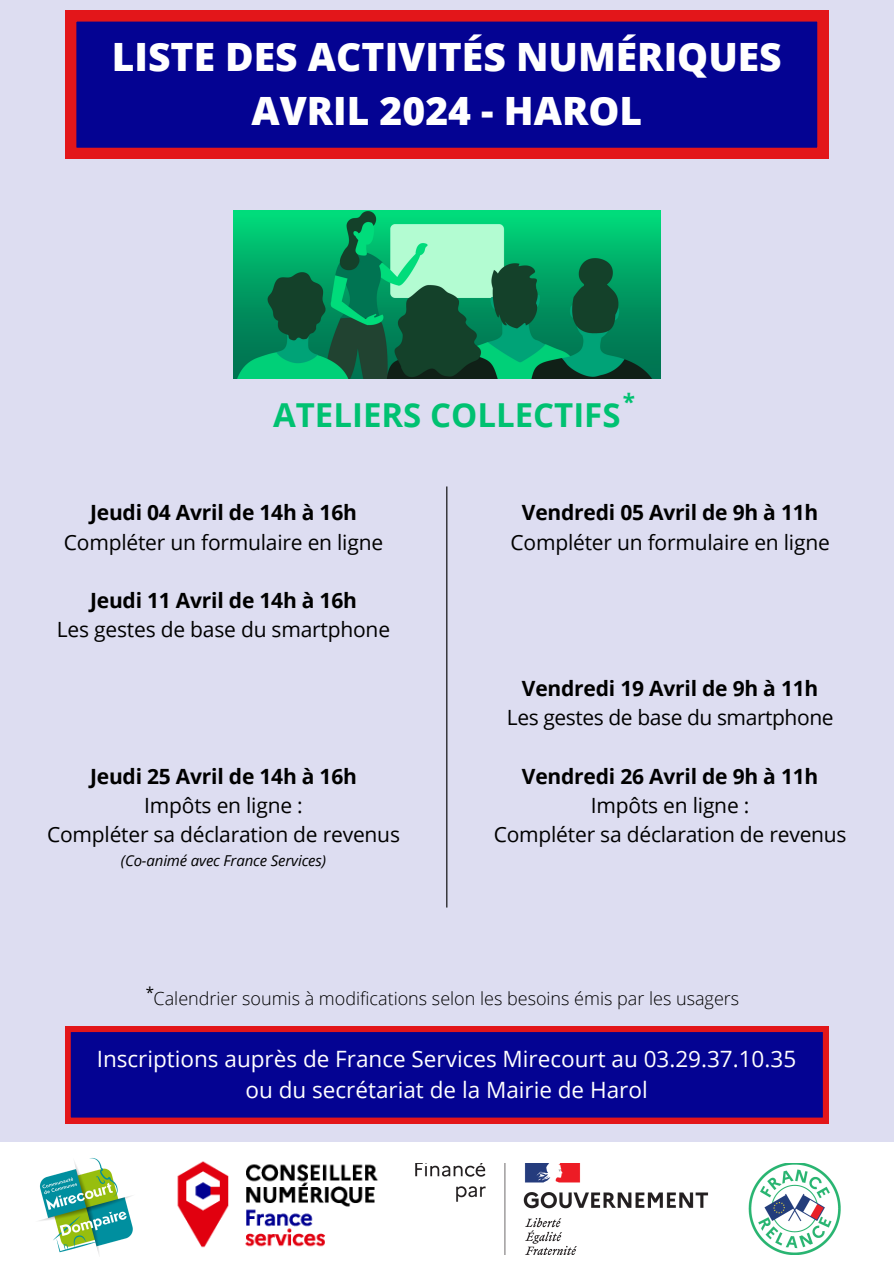
<style>
.page{position:relative;width:894px;height:1264px;background:#fff}
.page>*{position:absolute;margin:0;border:0;box-sizing:border-box;transform-origin:0 0}
.t1{font:800 39px/54px "Open Sans";color:#fff;text-align:center}
.t2{font:700 33px "Open Sans";color:#00c171}
.t3{font:22.5px/31.5px "Open Sans";color:#fff;text-align:center}
.t4{font:700 22.5px "Open Sans";color:#00c171}
.t5{font:21px/29.2px "Open Sans";letter-spacing:-.01em;color:#000;text-align:center}
.t6{font:300 18px "Open Sans";color:#000}
.t7{font:italic 15px "Open Sans";letter-spacing:-.01em;color:#000}
.t8{font:15px "Open Sans";color:#000}
.s1{font-weight:700}
</style>
<div class="page">
<img style="left:415px;top:1163px;width:426px;height:91px">
<img style="left:39px;top:1158px;width:94px;height:96px">
<img style="left:177px;top:1161px;width:201px;height:87px">
<div style="left:0;top:0;width:893px;height:1142px;background:#ddddf1"></div>
<svg style="left:65px;top:10px;width:763px;height:149px;background:#2b067c"></svg>
<svg style="left:65px;top:1026px;width:763px;height:97px;background:#210582"></svg>
<img style="left:233px;top:211px;width:427px;height:167px">
<hr style="left:446px;top:486px;width:1px;height:421px;background:#000">
<h2 class="t1" style="left:112px;top:29px;width:671px">LISTE DES ACTIVITÉS NUMÉRIQUES<br>AVRIL 2024 - HAROL</h2>
<h3 class="t4" style="left:622px;top:386px;width:14px">*</h3>
<h3 class="t2" style="left:273px;top:391px;width:349px">ATELIERS COLLECTIFS</h3>
<p class="t5" style="left:64px;top:497px;width:321px"><span class="s1">Jeudi 04 Avril de 14h à 16h<br></span>Compléter un formulaire en ligne</p>
<p class="t5" style="left:57px;top:585px;width:334px"><span class="s1">Jeudi 11 Avril de 14h à 16h<br></span>Les gestes de base du smartphone</p>
<h3 class="t5" style="left:47px;top:761px;width:354px"><span class="s1">Jeudi 25 Avril de 14h à 16h<br></span>Impôts en ligne :<br>Compléter sa déclaration de revenus</h3>
<h3 class="t7" style="left:121px;top:850px;width:206px">(Co-animé avec France Services)</h3>
<p class="t5" style="left:510px;top:497px;width:321px"><span class="s1">Vendredi 05 Avril de 9h à 11h<br></span>Compléter un formulaire en ligne</p>
<p class="t5" style="left:507px;top:673px;width:328px"><span class="s1">Vendredi 19 Avril de 9h à 11h<br></span>Les gestes de base du smartphone</p>
<p class="t5" style="left:493px;top:761px;width:354px"><span class="s1">Vendredi 26 Avril de 9h à 11h<br></span>Impôts en ligne :<br>Compléter sa déclaration de revenus</p>
<h3 class="t8" style="left:146px;top:981px;width:10px">*</h3>
<h3 class="t6" style="left:153px;top:985px;width:587px">Calendrier soumis à modifications selon les besoins émis par les usagers</h3>
<h3 class="t3" style="left:97px;top:1042px;width:700px">Inscriptions auprès de France Services Mirecourt au 03.29.37.10.35 ou du secrétariat de la Mairie de Harol</h3>
</div>
